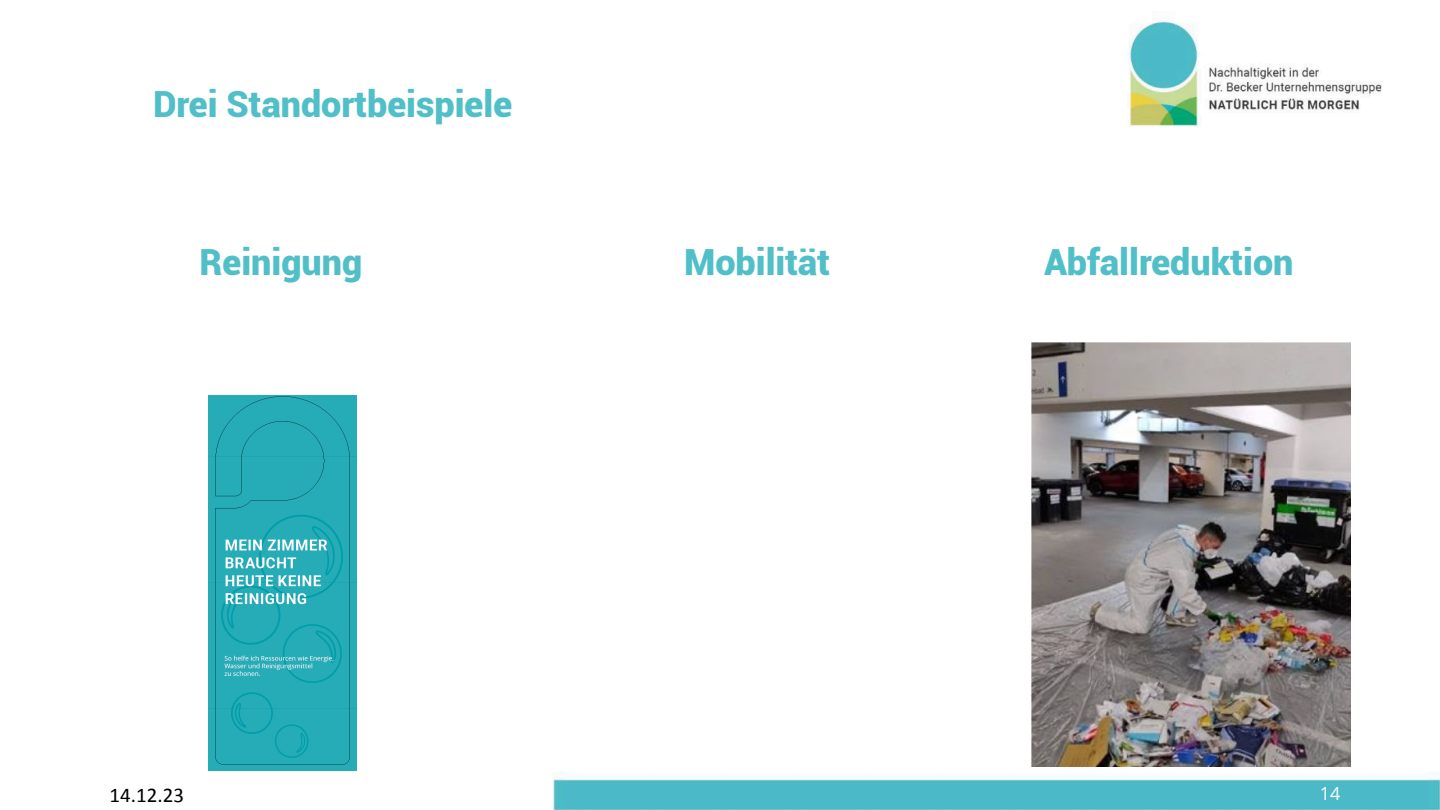
<style>
.page{position:relative;width:1440px;height:810px;background:#fff}
.page>*{position:absolute;margin:0;border:0;box-sizing:border-box;transform-origin:0 0}
.t1{font:900 36px "Roboto";color:#50bfc8}
.t2{font:21px "Calibri";color:#000}
.t3{font:18px "Open Sans";color:#fff}
</style>
<div class="page">
<img style="left:208px;top:20px;width:1232px;height:790px">
<img style="left:1032px;top:342px;width:318px;height:425px">
<img style="left:209px;top:396px;width:147px;height:374px">
<p class="t1" style="left:153px;top:90px;width:361px">Drei Standortbeispiele</p>
<p class="t1" style="left:200px;top:248px;width:164px">Reinigung</p>
<p class="t1" style="left:684px;top:248px;width:148px">Mobilität</p>
<p class="t1" style="left:1044px;top:248px;width:251px">Abfallreduktion</p>
<p class="t2" style="left:110px;top:786px;width:76px">14.12.23</p>
<p class="t3" style="left:1320px;top:787px;width:22px">14</p>
</div>
